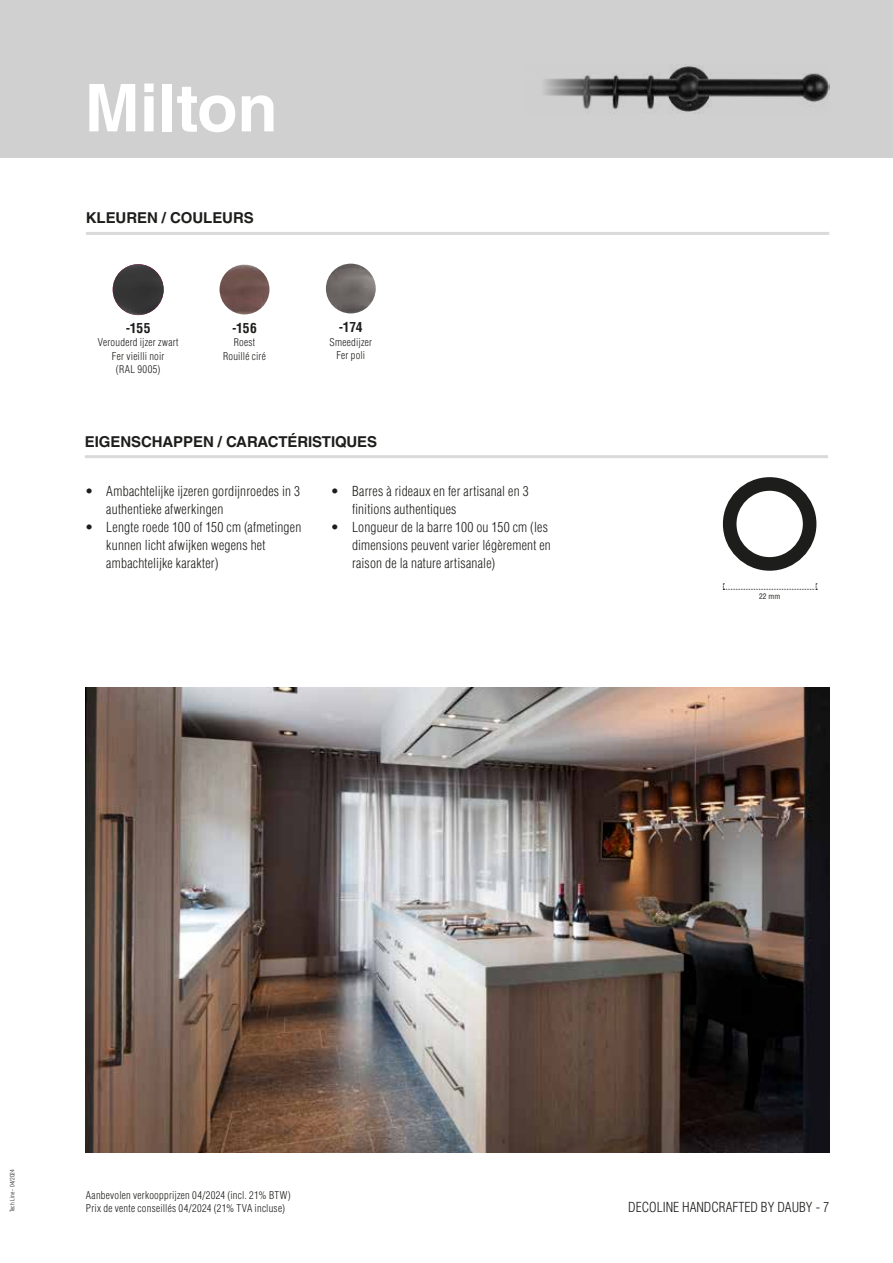
<style>
.page{position:relative;width:893px;height:1263px;background:#fff}
.page>*{position:absolute;margin:0;border:0;box-sizing:border-box;transform-origin:0 0}
.t1{font:700 66px "Helvetica LT Std";color:#fff}
.t2{font:700 15px "Helvetica LT Std";letter-spacing:-.005em;color:#1d1d1b}
.t3{font:300 condensed 13.5px/18px "Helvetica LT Std";letter-spacing:.015em;color:#1d1d1b}
.t4{font:700 condensed 13.5px "Helvetica LT Std";letter-spacing:-.015em;color:#1d1d1b}
.t5{font:300 condensed 10.5px/13.5px "Helvetica LT Std";letter-spacing:.025em;color:#1d1d1b;text-align:center}
.t6{font:condensed 7.5px "Helvetica LT Std";color:#1d1d1b}
.t7{font:300 condensed 6px "Helvetica LT Std";letter-spacing:.01em;color:#1d1d1b}
</style>
<div class="page">
<div style="left:0;top:0;width:893px;height:157px;background:#d0d0d0"></div>
<img style="left:220px;top:265px;width:49px;height:49px;border-radius:25px">
<img style="left:113px;top:264px;width:51px;height:51px;border-radius:25px">
<img style="left:326px;top:264px;width:50px;height:49px;border-radius:25px">
<svg style="left:723px;top:583px;width:94px;height:7px"></svg>
<img style="left:544px;top:64px;width:285px;height:50px">
<div style="left:723px;top:477px;width:93px;height:94px;border:14px solid #1d1d1b;border-radius:50%"></div>
<img style="left:85px;top:687px;width:744px;height:465px">
<hr style="left:85px;top:455px;width:743px;height:3px;background:#dadada">
<hr style="left:86px;top:232px;width:743px;height:3px;background:#dadada">
<h1 class="t1" style="left:85px;top:68px;width:194px">Milton</h1>
<p class="t2" style="left:86px;top:209px;width:169px">KLEUREN / COULEURS</p>
<p class="t4" style="left:126px;top:320px;width:26px">-155</p>
<p class="t5" style="left:98px;top:336px;width:82px">Verouderd ijzer zwart<br>Fer vieilli noir<br>(RAL 9005)</p>
<p class="t4" style="left:232px;top:320px;width:26px">-156</p>
<p class="t5" style="left:223px;top:336px;width:44px">Roest<br>Rouillé ciré</p>
<p class="t4" style="left:339px;top:319px;width:25px">-174</p>
<p class="t5" style="left:330px;top:335px;width:44px">Smeedijzer<br>Fer poli</p>
<p class="t2" style="left:85px;top:432px;width:294px">EIGENSCHAPPEN / CARACTÉRISTIQUES</p>
<p class="t3" style="left:106px;top:482px;width:195px;text-indent:-21px">• Ambachtelijke ijzeren gordijnroedes in 3 authentieke afwerkingen</p>
<p class="t3" style="left:106px;top:518px;width:197px;text-indent:-21px">• Lengte roede 100 of 150 cm (afmetingen kunnen licht afwijken wegens het ambachtelijke karakter)</p>
<p class="t3" style="left:352px;top:481px;width:178px;text-indent:-21px">• Barres à rideaux en fer artisanal en 3 finitions authentiques</p>
<p class="t3" style="left:352px;top:517px;width:200px;text-indent:-21px">• Longueur de la barre 100 ou 150 cm (les dimensions peuvent varier légèrement en raison de la nature artisanale)</p>
<p class="t6" style="left:759px;top:591px;width:23px">22 mm</p>
<p class="t7" style="left:8px;top:1212px;width:45px;rotate:-90deg">Tech Line - 04/2024</p>
<p class="t5" style="left:86px;top:1188px;width:206px;text-align:left">Aanbevolen verkoopprijzen 04/2024 (incl. 21% BTW)<br>Prix de vente conseillés 04/2024 (21% TVA incluse)</p>
<p class="t3" style="left:628px;top:1198px;width:203px">DECOLINE HANDCRAFTED BY DAUBY - 7</p>
</div>
